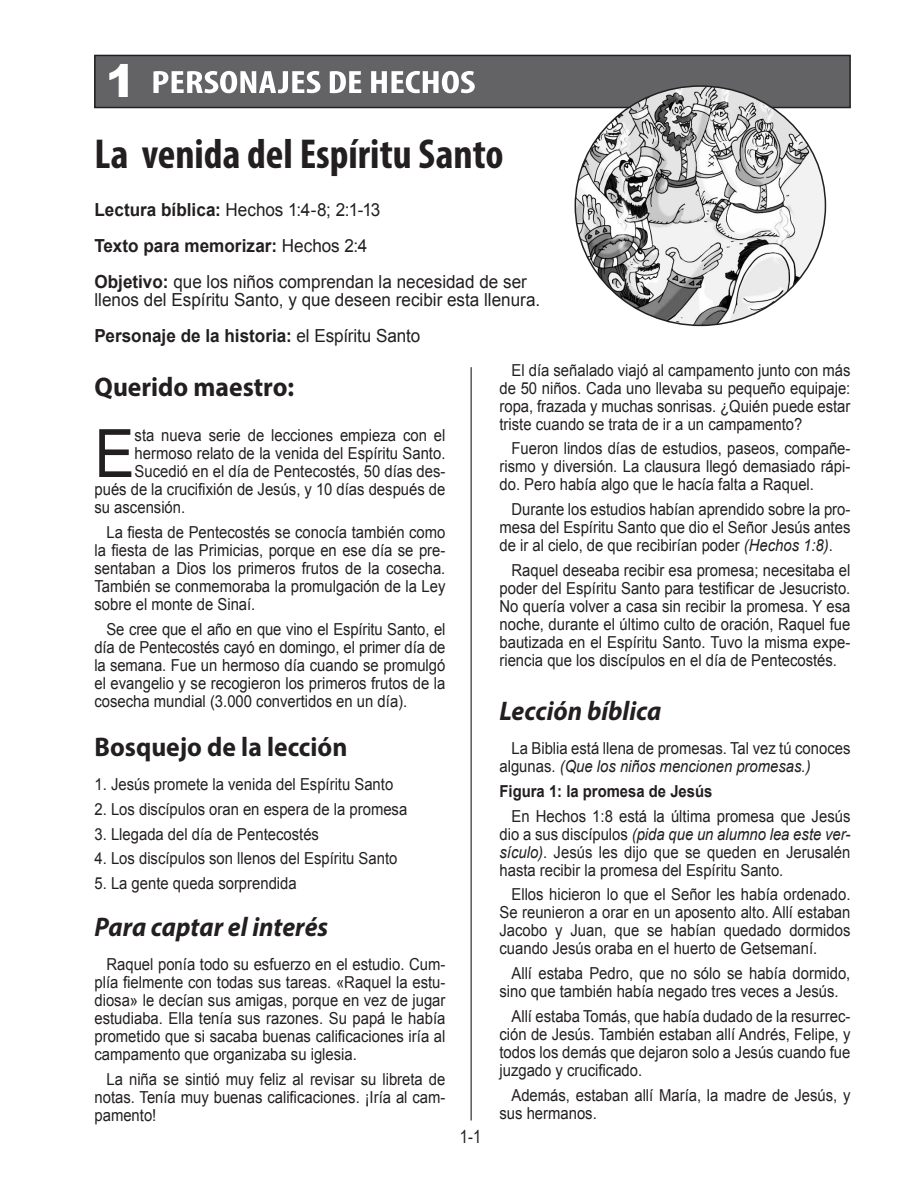
<style>
.page{position:relative;width:918px;height:1188px;background:#fff}
.page>*{position:absolute;margin:0;border:0;box-sizing:border-box;transform-origin:0 0}
._02_Mayuscula{font:66.75px "Arial";color:#231f20;scale:.9 1}
.t1{font:900 45px "Arial";color:#fff}
._01_Titulo{font:700 condensed 42px "Myriad Pro";color:#231f20}
._03_Sub_titulos{font:italic 700 27px "Myriad Pro";color:#231f20;scale:.95 1}
._03_Bosquejo{font:700 27px "Myriad Pro";color:#231f20;scale:.95 1}
._03_Querido_Maestro{font:700 27px "Myriad Pro";color:#231f20;scale:.95 1}
._02_Objetivo{font:18px/18px "Arial";color:#231f20;scale:.95 1}
._02_Lectura{font:700 18px "Arial";color:#231f20;scale:.95 1}
._02_Lectura-2{font:18px "Arial";letter-spacing:-.005em;color:#231f20;scale:.95 1}
.t2{font:18px "Arial Narrow";color:#231f20}
._02_Cuerpo{font:16.5px/18px "Arial";color:#231f20;text-align:justify;scale:.9 1}
._02_Mayuscula-2{font:16.5px "Arial";color:#231f20;scale:.9 1}
._04_Lista{font:16.5px "Arial";color:#231f20;scale:.9 1}
._02_Body_Text_no_ind{font:700 16.5px "Arial";color:#231f20;scale:.9 1}
.s1{font-weight:700}
.s2{font-weight:400}
.s3{font-style:italic}
</style>
<div class="page">
<div style="left:95px;top:55px;width:755px;height:53px;background:#636366"></div>
<div style="left:94px;top:55px;width:757px;height:53px;border:2px solid #231f20"></div>
<hr style="left:471px;top:367px;width:1px;height:753px;background:#231f20">
<img style="left:575px;top:86px;width:250px;height:239px">
<svg style="left:153px;top:71px;width:322px;height:22px"></svg>
<p class="t1" style="left:106px;top:48px;width:32px">1</p>
<p class="_01_Titulo" style="left:94px;top:128px;width:411px">La venida del Espíritu Santo</p>
<p class="_02_Lectura-2" style="left:94px;top:198px;width:303px"><span class="s1">Lectura bíblica:</span> Hechos 1:4-8; 2:1-13</p>
<p class="_02_Lectura" style="left:94px;top:234px;width:289px">Texto para memorizar: <span class="s2">Hechos 2:4</span></p>
<p class="_02_Objetivo" style="left:94px;top:273px;width:471px"><span class="s1">Objetivo:</span> que los niños comprendan la necesidad de ser llenos del Espíritu Santo, y que deseen recibir esta llenura.</p>
<p class="_02_Lectura" style="left:94px;top:324px;width:344px">Personaje de la historia: <span class="s2">el Espíritu Santo</span></p>
<p class="_03_Querido_Maestro" style="left:94px;top:369px;width:212px">Querido maestro:</p>
<p class="_02_Mayuscula" style="left:94px;top:410px;width:46px">E</p>
<p class="_02_Mayuscula-2" style="left:135px;top:424px;width:347px">sta nueva serie de lecciones empieza con el</p>
<p class="_02_Cuerpo" style="left:500px;top:361px;width:391px;text-indent:12px">El día señalado viajó al campamento junto con más de 50 niños. Cada uno llevaba su pequeño equipaje: ropa, frazada y muchas sonrisas. ¿Quién puede estar triste cuando se trata de ir a un campamento?</p>
<p class="_02_Cuerpo" style="left:500px;top:440px;width:391px;text-indent:12px">Fueron lindos días de estudios, paseos, compañe&shy;rismo y diversión. La clausura llegó demasiado rápi&shy;do. Pero había algo que le hacía falta a Raquel.</p>
<p class="_02_Cuerpo" style="left:500px;top:500px;width:391px;text-indent:12px">Durante los estudios habían aprendido sobre la pro&shy;mesa del Espíritu Santo que dio el Señor Jesús antes de ir al cielo, de que recibirían poder <span class="s3">(Hechos 1:8)</span>.</p>
<p class="_02_Cuerpo" style="left:500px;top:561px;width:391px;text-indent:12px">Raquel deseaba recibir esa promesa; necesitaba el poder del Espíritu Santo para testificar de Jesucristo.<br>No quería volver a casa sin recibir la promesa. Y esa noche, durante el último culto de oración, Raquel fue bautizada en el Espíritu Santo. Tuvo la misma expe&shy;riencia que los discípulos en el día de Pentecostés.</p>
<p class="_03_Sub_titulos" style="left:500px;top:693px;width:172px">Lección bíblica</p>
<p class="_02_Cuerpo" style="left:500px;top:740px;width:391px;text-indent:12px">La Biblia está llena de promesas. Tal vez tú conoces algunas. <span class="s3">(Que los niños mencionen promesas.)</span></p>
<p class="_02_Body_Text_no_ind" style="left:500px;top:780px;width:238px">Figura 1: la promesa de Jesús</p>
<p class="_02_Cuerpo" style="left:500px;top:807px;width:392px;text-indent:12px">En Hechos 1:8 está la última promesa que Jesús dio a sus discípulos <span class="s3">(pida que un alumno lea este ver&shy;sículo)</span>. Jesús les dijo que se queden en Jerusalén hasta recibir la promesa del Espíritu Santo.</p>
<p class="_02_Cuerpo" style="left:500px;top:886px;width:391px;text-indent:12px">Ellos hicieron lo que el Señor les había ordenado.<br>Se reunieron a orar en un aposento alto. Allí estaban Jacobo y Juan, que se habían quedado dormidos cuando Jesús oraba en el huerto de Getsemaní.</p>
<p class="_02_Cuerpo" style="left:500px;top:965px;width:391px;text-indent:12px">Allí estaba Pedro, que no sólo se había dormido, sino que también había negado tres veces a Jesús.</p>
<p class="_02_Cuerpo" style="left:500px;top:1007px;width:391px;text-indent:12px">Allí estaba Tomás, que había dudado de la resurrec&shy;ción de Jesús. También estaban allí Andrés, Felipe, y todos los demás que dejaron solo a Jesús cuando fue juzgado y crucificado.</p>
<p class="_02_Cuerpo" style="left:500px;top:1086px;width:391px;text-indent:12px">Además, estaban allí María, la madre de Jesús, y sus hermanos.</p>
<p class="_02_Mayuscula-2" style="left:135px;top:442px;width:347px">hermoso relato de la venida del Espíritu Santo.</p>
<p class="_02_Mayuscula-2" style="left:135px;top:460px;width:347px">Sucedió en el día de Pentecostés, 50 días des-</p>
<p class="_02_Mayuscula-2" style="left:94px;top:478px;width:391px">pués de la crucifixión de Jesús, y 10 días después de</p>
<p class="_02_Mayuscula-2" style="left:94px;top:496px;width:102px">su ascensión.</p>
<p class="_02_Cuerpo" style="left:94px;top:523px;width:391px;text-indent:12px">La fiesta de Pentecostés se conocía también como la fiesta de las Primicias, porque en ese día se pre&shy;sentaban a Dios los primeros frutos de la cosecha.<br>También se conmemoraba la promulgación de la Ley sobre el monte de Sinaí.</p>
<p class="_02_Cuerpo" style="left:94px;top:620px;width:391px;text-indent:12px">Se cree que el año en que vino el Espíritu Santo, el día de Pentecostés cayó en domingo, el primer día de la semana. Fue un hermoso día cuando se promulgó el evangelio y se recogieron los primeros frutos de la cosecha mundial (3.000 convertidos en un día).</p>
<p class="_03_Bosquejo" style="left:94px;top:729px;width:268px">Bosquejo de la lección</p>
<p class="_04_Lista" style="left:94px;top:774px;width:333px">1. Jesús promete la venida del Espíritu Santo</p>
<p class="_04_Lista" style="left:94px;top:798px;width:349px">2. Los discípulos oran en espera de la promesa</p>
<p class="_04_Lista" style="left:94px;top:823px;width:251px">3. Llegada del día de Pentecostés</p>
<p class="_04_Lista" style="left:94px;top:848px;width:338px">4. Los discípulos son llenos del Espíritu Santo</p>
<p class="_04_Lista" style="left:94px;top:873px;width:226px">5. La gente queda sorprendida</p>
<p class="_03_Sub_titulos" style="left:94px;top:909px;width:248px">Para captar el interés</p>
<p class="_02_Cuerpo" style="left:94px;top:956px;width:391px;text-indent:12px">Raquel ponía todo su esfuerzo en el estudio. Cum&shy;plía fielmente con todas sus tareas. «Raquel la estu&shy;diosa» le decían sus amigas, porque en vez de jugar estudiaba. Ella tenía sus razones. Su papá le había prometido que si sacaba buenas calificaciones iría al campamento que organizaba su iglesia.</p>
<p class="_02_Cuerpo" style="left:94px;top:1070px;width:391px;text-indent:12px">La niña se sintió muy feliz al revisar su libreta de notas. Tenía muy buenas calificaciones. ¡Iría al cam&shy;pamento!</p>
<p class="t2" style="left:460px;top:1123px;width:23px">1-1</p>
</div>
